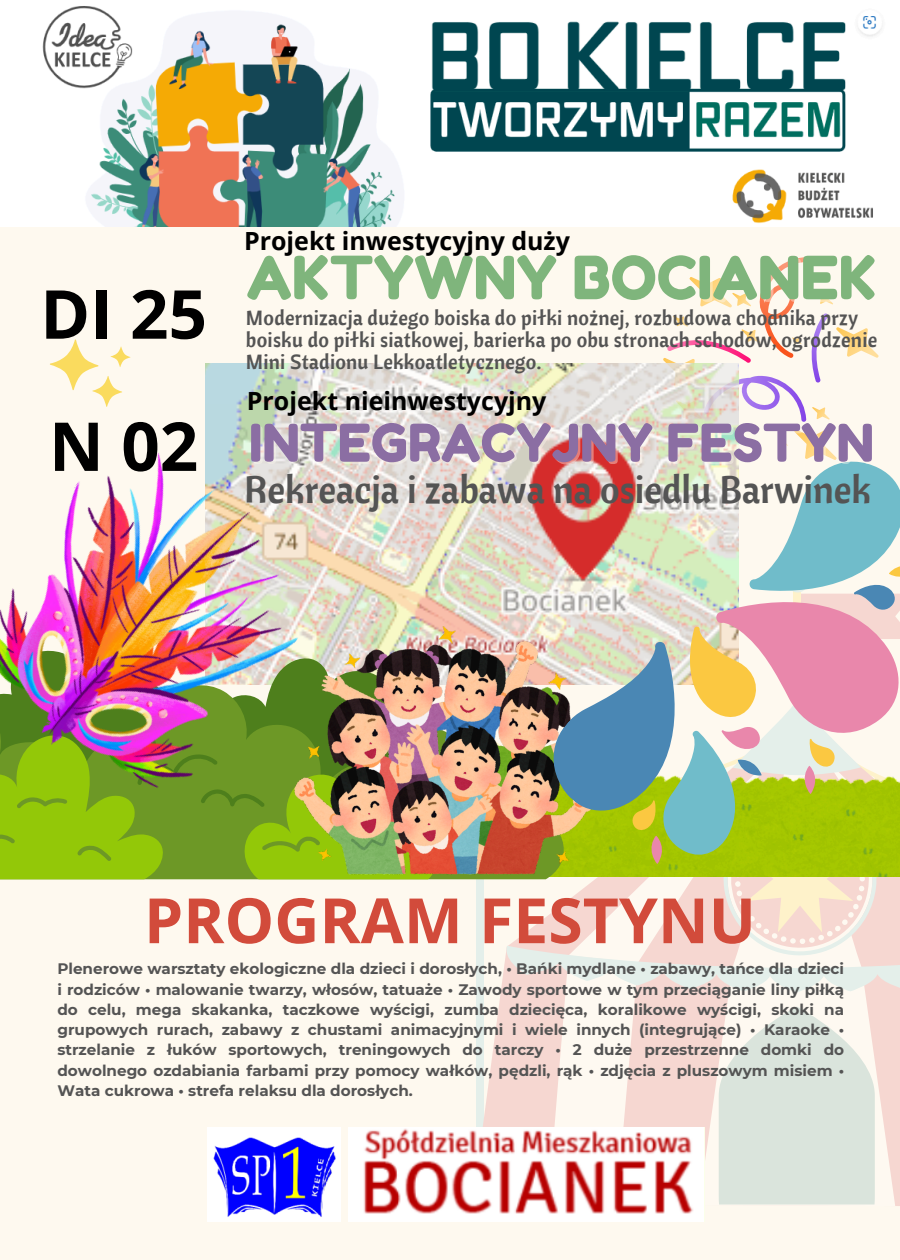
<style>
.page{position:relative;width:900px;height:1260px;background:#fef9ef}
.page>*{position:absolute;margin:0;border:0;box-sizing:border-box;transform-origin:0 0}
.t1{font:700 67.5px "Open Sans";color:#000}
.t2{font:700 62.5px "Open Sans";color:#d24b3b}
.t3{font:59.5px "Fredoka One";color:#7fb57c}
.t4{font:52px "Fredoka One";color:#8b6ea3}
.t5{font:38px "Cantora One";color:#545454}
.t6{font:700 25px "Open Sans";color:#000}
.t7{font:20.5px/22px "Cantora One";letter-spacing:.01em;color:#545454}
.t8{font:700 15.25px/20.2px "Montserrat";color:#545454;text-align:justify}
</style>
<div class="page">
<img style="left:0;top:257px;width:900px;height:948px">
<img style="left:0;top:0;width:900px;height:227px">
<img style="left:348px;top:1127px;width:356px;height:94px">
<img style="left:207px;top:1127px;width:133px;height:94px">
<h4 class="t1" style="left:40px;top:267px;width:168px">DI 25</h4>
<p class="t1" style="left:49px;top:399px;width:151px">N 02</p>
<p class="t6" style="left:244px;top:223px;width:327px">Projekt inwestycyjny duży</p>
<p class="t3" style="left:246px;top:241px;width:632px">AKTYWNY BOCIANEK</p>
<p class="t7" style="left:246px;top:306px;width:633px">Modernizacja dużego boiska do piłki nożnej, rozbudowa chodnika przy boisku do piłki siatkowej, barierka po obu stronach schodów, ogrodzenie<br>Mini Stadionu Lekkoatletycznego.</p>
<p class="t6" style="left:247px;top:384px;width:301px">Projekt nieinwestycyjny</p>
<p class="t4" style="left:249px;top:411px;width:626px">INTEGRACYJNY FESTYN</p>
<h5 class="t5" style="left:244px;top:465px;width:629px">Rekreacja i zabawa na osiedlu Barwinek</h5>
<h3 class="t2" style="left:144px;top:876px;width:613px">PROGRAM FESTYNU</h3>
<h1 class="t8" style="left:57px;top:959px;width:788px">Plenerowe warsztaty ekologiczne dla dzieci i dorosłych, • Bańki mydlane • zabawy, tańce dla dzieci i rodziców • malowanie twarzy, włosów, tatuaże • Zawody sportowe w tym przeciąganie liny piłką do celu, mega skakanka, taczkowe wyścigi, zumba dziecięca, koralikowe wyścigi, skoki na grupowych rurach, zabawy z chustami animacyjnymi i wiele innych (integrujące) • Karaoke • strzelanie z łuków sportowych, treningowych do tarczy • 2 duże przestrzenne domki do dowolnego ozdabiania farbami przy pomocy wałków, pędzli, rąk • zdjęcia z pluszowym misiem • Wata cukrowa • strefa relaksu dla dorosłych.</h1>
</div>
